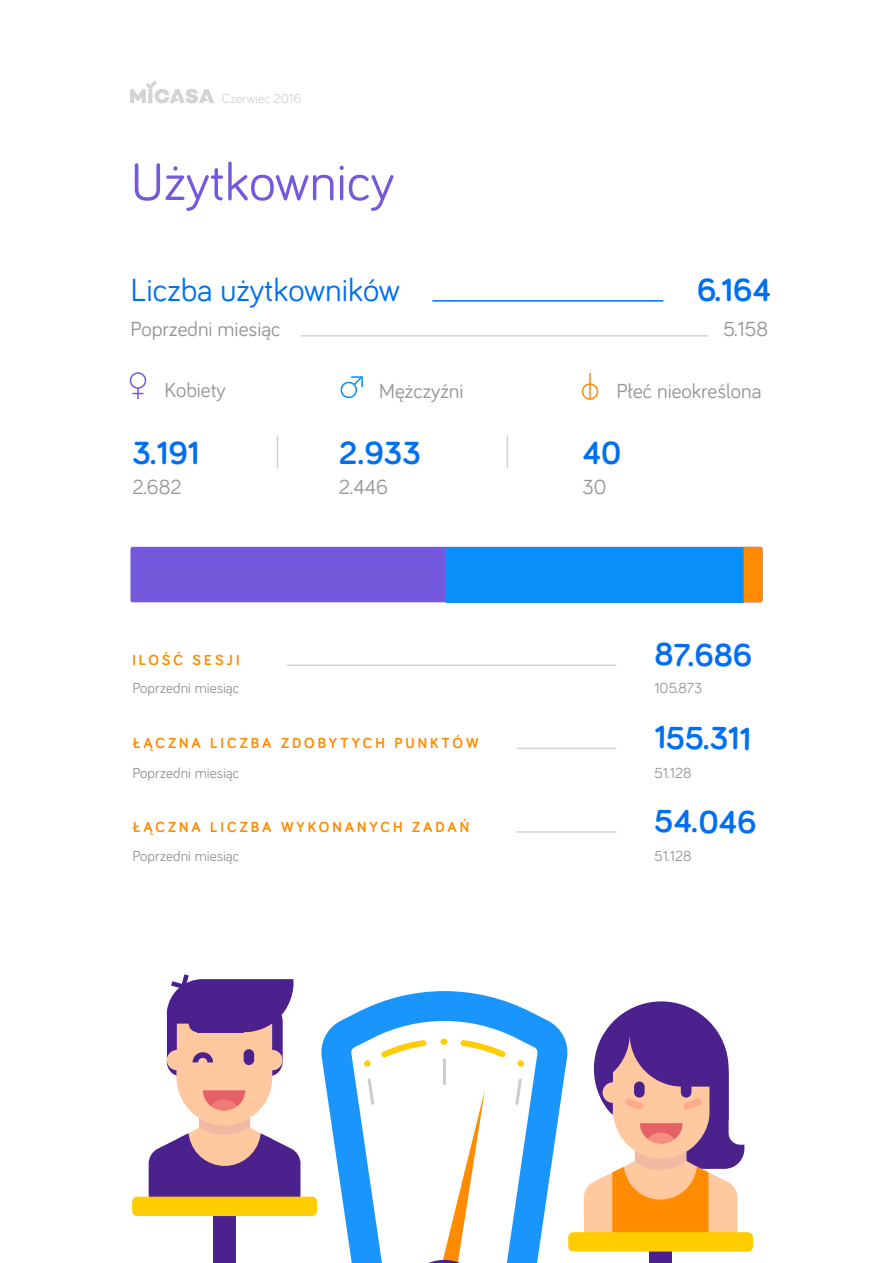
<style>
.page{position:relative;width:893px;height:1263px;background:#fff}
.page>*{position:absolute;margin:0;border:0;box-sizing:border-box;transform-origin:0 0}
.t1{font:54px "Bariol";color:#7459dd}
.t2{font:700 33px "Bariol";color:#006ff1}
.t3{font:33px "Bariol";color:#006ff1}
.t4{font:21px "Bariol";color:#939598}
.t5{font:15px "Bariol";color:#939598}
.t6{font:700 15px "Bariol";letter-spacing:.2em;color:#ff8b00}
.t7{font:13.5px "Bariol";color:#d1d3d4}
</style>
<div class="page">
<svg style="left:584px;top:1001px;width:160px;height:231px"></svg>
<svg style="left:149px;top:974px;width:151px;height:223px"></svg>
<div style="left:649px;top:1251px;width:23px;height:12px;background:#4b218e"></div>
<div style="left:568px;top:1232px;width:185px;height:19px;background:#fc0;border-radius:5px"></div>
<svg style="left:321px;top:991px;width:248px;height:272px"></svg>
<div style="left:213px;top:1216px;width:23px;height:47px;background:#4b218e"></div>
<svg style="left:364px;top:1060px;width:7px;height:7px"></svg>
<svg style="left:381px;top:1040px;width:45px;height:17px"></svg>
<svg style="left:440px;top:1039px;width:66px;height:18px"></svg>
<svg style="left:517px;top:1060px;width:7px;height:7px"></svg>
<svg style="left:402px;top:1090px;width:84px;height:173px"></svg>
<div style="left:132px;top:1197px;width:185px;height:19px;background:#fc0;border-radius:5px"></div>
<hr style="left:443px;top:1058px;width:3px;height:27px;background:#ccc">
<svg style="left:367px;top:1078px;width:7px;height:27px"></svg>
<svg style="left:515px;top:1078px;width:7px;height:27px"></svg>
<div style="left:130px;top:547px;width:632px;height:55px;background:#7459dd;border-radius:2px"></div>
<hr style="left:432px;top:300px;width:231px;height:2px;background:#006ff1">
<hr style="left:301px;top:335px;width:407px;height:2px;background:#d1d3d4">
<hr style="left:287px;top:664px;width:329px;height:2px;background:#d1d3d4">
<hr style="left:516px;top:747px;width:100px;height:2px;background:#d1d3d4">
<hr style="left:516px;top:831px;width:100px;height:2px;background:#d1d3d4">
<div style="left:130px;top:372px;width:16px;height:17px;border:2px solid #7459dd;border-radius:50%"></div>
<div style="left:582px;top:383px;width:16px;height:17px;border:2px solid #ff8b00;border-radius:50%"></div>
<hr style="left:277px;top:435px;width:1px;height:33px;background:#d1d3d4">
<hr style="left:507px;top:435px;width:1px;height:33px;background:#d1d3d4">
<svg style="left:132px;top:388px;width:11px;height:11px"></svg>
<svg style="left:340px;top:376px;width:23px;height:23px"></svg>
<hr style="left:589px;top:373px;width:2px;height:26px;background:#ff8b00">
<div style="left:446px;top:547px;width:298px;height:55px;background:#088ff9"></div>
<svg style="left:744px;top:547px;width:18px;height:55px"></svg>
<svg style="left:130px;top:80px;width:84px;height:23px"></svg>
<p class="t7" style="left:222px;top:90px;width:81px">Czerwiec 2016</p>
<h1 class="t1" style="left:130px;top:145px;width:265px">Użytkownicy</h1>
<h2 class="t3" style="left:130px;top:267px;width:271px">Liczba użytkowników</h2>
<h2 class="t2" style="left:697px;top:267px;width:76px">6.164</h2>
<h3 class="t4" style="left:130px;top:314px;width:152px">Poprzedni miesiąc</h3>
<h3 class="t4" style="left:723px;top:314px;width:46px">5.158</h3>
<h3 class="t4" style="left:164px;top:376px;width:63px">Kobiety</h3>
<h3 class="t4" style="left:379px;top:377px;width:86px">Mężczyźni</h3>
<h2 class="t2" style="left:132px;top:431px;width:69px">3.191</h2>
<h2 class="t2" style="left:339px;top:431px;width:84px">2.933</h2>
<h3 class="t4" style="left:616px;top:377px;width:147px">Płeć nieokreślona</h3>
<h2 class="t2" style="left:582px;top:431px;width:40px">40</h2>
<h3 class="t4" style="left:132px;top:472px;width:51px">2.682</h3>
<h3 class="t4" style="left:339px;top:472px;width:51px">2.446</h3>
<h3 class="t4" style="left:582px;top:472px;width:26px">30</h3>
<p class="t6" style="left:132px;top:650px;width:109px">ILOŚĆ SESJI</p>
<h2 class="t2" style="left:655px;top:631px;width:99px;rotate:1deg">87.686</h2>
<p class="t5" style="left:132px;top:678px;width:109px">Poprzedni miesiąc</p>
<p class="t5" style="left:654px;top:678px;width:49px">105.873</p>
<p class="t6" style="left:132px;top:733px;width:348px">ŁĄCZNA LICZBA ZDOBYTYCH PUNKTÓW</p>
<h2 class="t2" style="left:655px;top:714px;width:98px;rotate:1deg">155.311</h2>
<p class="t5" style="left:132px;top:762px;width:109px">Poprzedni miesiąc</p>
<p class="t5" style="left:654px;top:762px;width:38px">51.128</p>
<p class="t6" style="left:132px;top:817px;width:338px">ŁĄCZNA LICZBA WYKONANYCH ZADAŃ</p>
<h2 class="t2" style="left:655px;top:798px;width:104px;rotate:1deg">54.046</h2>
<p class="t5" style="left:132px;top:845px;width:109px">Poprzedni miesiąc</p>
<p class="t5" style="left:654px;top:845px;width:38px">51.128</p>
</div>
